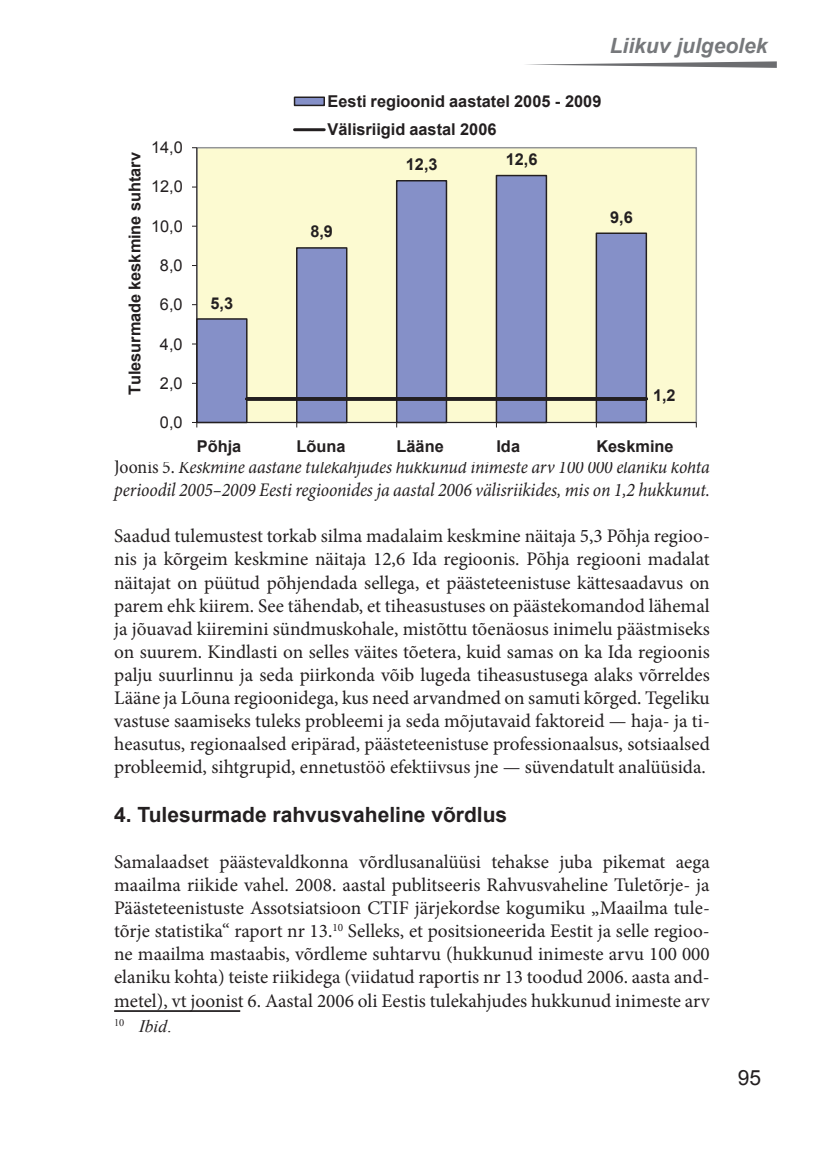
<style>
.page{position:relative;width:824px;height:1171px;background:#fff}
.page>*{position:absolute;margin:0;border:0;box-sizing:border-box;transform-origin:0 0}
.t1{font:700 21px "Arial";color:#231f20}
.t2{font:italic 700 21px "Arial";color:#76787b}
.t3{font:21px "Arial";color:#231f20}
.t4{font:19.25px/23.1px "Minion Pro";color:#231f20;text-align:justify}
.t5{font:italic 19.25px/23.1px "Minion Pro";letter-spacing:-.01em;color:#231f20;scale:.92 1}
.t6{font:italic 17.5px "Times New Roman";color:#231f20}
.t7{font:700 16.28px "Arial";color:#231f20}
.t8{font:700 16.28px "Arial";color:#231f20}
.t9{font:16.28px "Arial";color:#231f20}
.s1{font-style:normal}
</style>
<div class="page">
<svg style="left:526px;top:61px;width:250px;height:7px"></svg>
<hr style="left:114px;top:1010px;width:126px;height:2px;background:#231f20">
<svg style="left:192px;top:96px;width:505px;height:332px"></svg>
<p class="t7" style="left:124px;top:395px;width:244px;rotate:-90deg">Tulesurmade keskmine suhtarv</p>
<p class="t9" style="left:151px;top:137px;width:33px">14,0</p>
<p class="t9" style="left:151px;top:176px;width:33px">12,0</p>
<p class="t9" style="left:151px;top:215px;width:33px">10,0</p>
<p class="t9" style="left:160px;top:255px;width:24px">8,0</p>
<p class="t9" style="left:160px;top:294px;width:24px">6,0</p>
<p class="t9" style="left:160px;top:333px;width:24px">4,0</p>
<p class="t9" style="left:160px;top:372px;width:24px">2,0</p>
<p class="t9" style="left:160px;top:412px;width:24px">0,0</p>
<p class="t7" style="left:210px;top:292px;width:24px">5,3</p>
<p class="t2" style="left:609px;top:32px;width:159px">Liikuv julgeolek</p>
<p class="t7" style="left:327px;top:91px;width:275px">Eesti regioonid aastatel 2005 - 2009</p>
<p class="t8" style="left:327px;top:119px;width:170px">Välisriigid aastal 2006</p>
<p class="t7" style="left:406px;top:154px;width:33px">12,3</p>
<p class="t7" style="left:505px;top:149px;width:33px">12,6</p>
<p class="t7" style="left:310px;top:221px;width:24px">8,9</p>
<p class="t7" style="left:610px;top:206px;width:24px">9,6</p>
<p class="t7" style="left:653px;top:384px;width:24px">1,2</p>
<p class="t8" style="left:197px;top:436px;width:46px">Põhja</p>
<p class="t8" style="left:296px;top:436px;width:51px">Lõuna</p>
<p class="t8" style="left:396px;top:436px;width:49px">Lääne</p>
<p class="t7" style="left:496px;top:436px;width:25px">ida</p>
<p class="t7" style="left:596px;top:436px;width:79px">Keskmine</p>
<p class="t5" style="left:114px;top:455px;width:649px"><span class="s1">Joonis 5.</span> Keskmine aastane tulekahjudes hukkunud inimeste arv 100 000 elaniku kohta perioodil 2005–2009 Eesti regioonides ja aastal 2006 välisriikides, mis on 1,2 hukkunut.</p>
<p class="t4" style="left:114px;top:525px;width:597px">Saadud tulemustest torkab silma madalaim keskmine näitaja 5,3 Põhja regioo&shy;nis ja kõrgeim keskmine näitaja 12,6 Ida regioonis. Põhja regiooni madalat näitajat on püütud põhjendada sellega, et päästeteenistuse kättesaadavus on parem ehk kiirem. See tähendab, et tiheasustuses on päästekomandod lähemal ja jõuavad kiiremini sündmuskohale, mistõttu tõenäosus inimelu päästmiseks on suurem. Kindlasti on selles väites tõetera, kuid samas on ka Ida regioonis palju suurlinnu ja seda piirkonda võib lugeda tiheasustusega alaks võrreldes Lääne ja Lõuna regioonidega, kus need arvandmed on samuti kõrged. Tegeliku vastuse saamiseks tuleks probleemi ja seda mõjutavaid faktoreid — haja- ja ti&shy;heasutus, regionaalsed eripärad, päästeteenistuse professionaalsus, sotsiaalsed probleemid, sihtgrupid, ennetustöö efektiivsus jne — süvendatult analüüsida.</p>
<p class="t1" style="left:114px;top:800px;width:394px">4. Tulesurmade rahvusvaheline võrdlus</p>
<p class="t4" style="left:114px;top:850px;width:597px">Samalaadset päästevaldkonna võrdlusanalüüsi tehakse juba pikemat aega maailma riikide vahel. 2008. aastal publitseeris Rahvusvaheline Tuletõrje- ja Päästeteenistuste Assotsiatsioon CTIF järjekordse kogumiku „Maailma tule&shy;tõrje statistika“ raport nr 13.<sup>10</sup> Selleks, et positsioneerida Eestit ja selle regioo&shy;ne maailma mastaabis, võrdleme suhtarvu (hukkunud inimeste arvu 100 000 elaniku kohta) teiste riikidega (viidatud raportis nr 13 toodud 2006. aasta and&shy;metel), vt joonist 6. Aastal 2006 oli Eestis tulekahjudes hukkunud inimeste arv</p>
<p class="t6" style="left:114px;top:1014px;width:59px"><sup>10</sup> Ibid<span class="s1">.</span></p>
<p class="t3" style="left:737px;top:1064px;width:25px">95</p>
</div>
